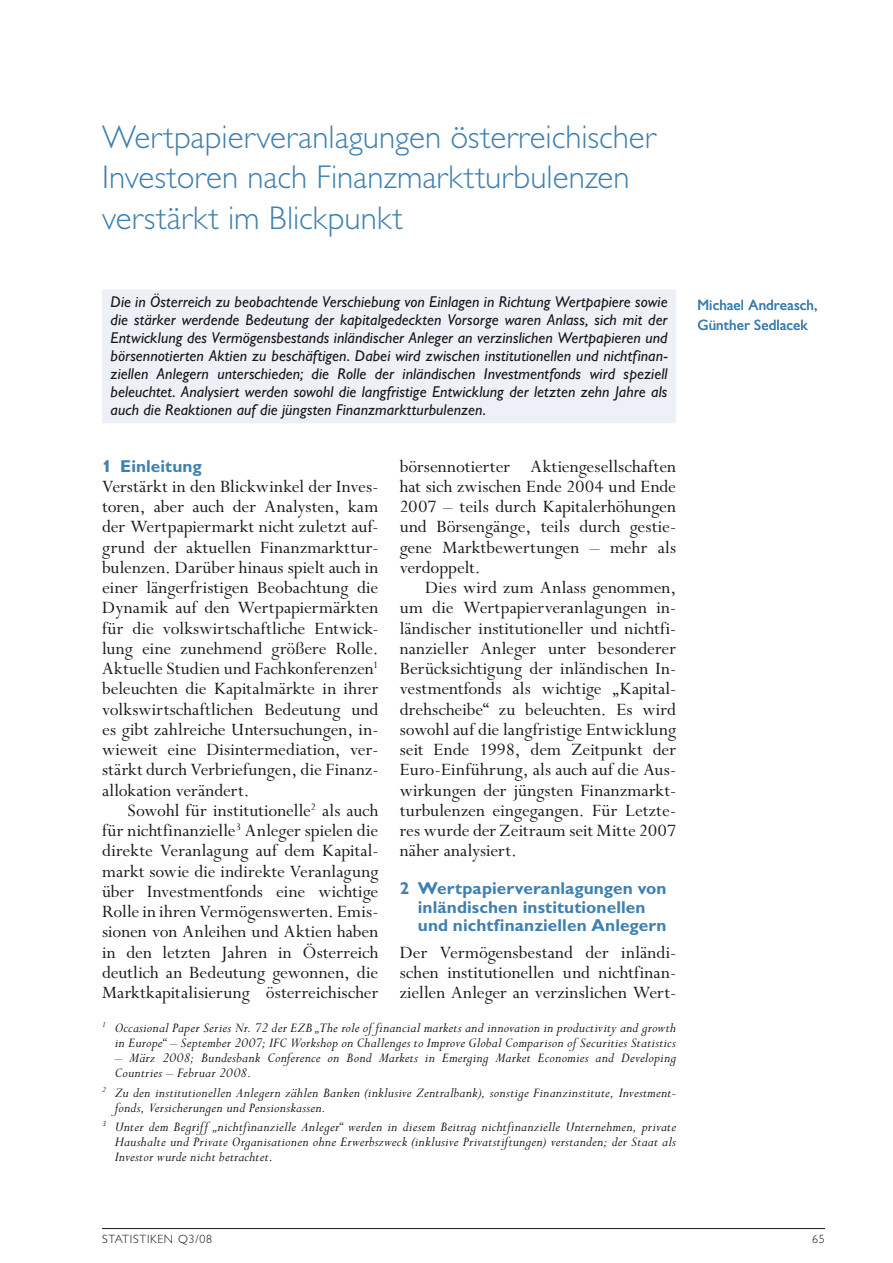
<style>
.page{position:relative;width:893px;height:1263px;background:#fff}
.page>*{position:absolute;margin:0;border:0;box-sizing:border-box;transform-origin:0 0}
.t1{font:300 33px/40.5px "Gill Alternate One";letter-spacing:.005em;color:#3f80b0}
.t2{font:19.5px/20.2px "Perpetua";color:#1a171b;text-align:justify}
.t3{font:700 17.25px/18.8px "Gill Alternate One";letter-spacing:.005em;color:#3f80b0}
.t4{font:italic 15.75px/18px "Gill Alternate One";letter-spacing:.005em;color:#1a171b;text-align:justify}
.t5{font:italic 15px/15px "Perpetua";letter-spacing:.015em;color:#1a171b}
.t6{font:15px/20.2px "Gill Alternate One";letter-spacing:.01em;color:#3f80b0}
.t7{font:300 12px "Gill Alternate One";letter-spacing:.06em;color:#1a171b}
</style>
<div class="page">
<hr style="left:102px;top:1228px;width:723px;height:1px;background:#1a171b">
<div style="left:102px;top:290px;width:574px;height:133px;background:#edf0f6"></div>
<h1 class="t1" style="left:102px;top:117px;width:555px">Wertpapierveranlagungen österreichischer<br>I nvestoren nach Finanzmarktturbulenzen verstärkt im Blickpunkt</h1>
<p class="t4" style="left:111px;top:292px;width:559px">Die in Österreich zu beobachtende Verschiebung von Einlagen in Richtung Wertpapiere sowie die stärker werdende Bedeutung der kapitalgedeckten Vorsorge waren Anlass, sich mit der Entwicklung des Vermögensbestands inländischer Anleger an verzinslichen Wertpapieren und börsennotierten Aktien zu beschäftigen. Dabei wird zwischen institutionellen und nichtfinan&shy;ziellen Anlegern unterschieden; die Rolle der inländischen Investmentfonds wird speziell beleuchtet. Analysiert werden sowohl die langfristige Entwicklung der letzten zehn Jahre als auch die Reaktionen auf die jüngsten Finanzmarktturbulenzen.</p>
<p class="t6" style="left:697px;top:294px;width:122px">Michael Andreasch,<br>Günther Sedlacek</p>
<p class="t3" style="left:102px;top:456px;width:101px">1 Einleitung</p>
<p class="t2" style="left:102px;top:477px;width:278px">Verstärkt in den Blickwinkel der Inves&shy;toren, aber auch der Analysten, kam der Wertpapiermarkt nicht zuletzt auf&shy;grund der aktuellen Finanzmarkttur&shy;bulenzen. Darüber hinaus spielt auch in einer längerfristigen Beobachtung die Dynamik auf den Wertpapiermärkten für die volkswirtschaftliche Entwick&shy;lung eine zunehmend größere Rolle.<br>Aktuelle Studien und Fachkonferenzen<sup>1 </sup>beleuchten die Kapitalmärkte in ihrer volkswirtschaftlichen Bedeutung und es gibt zahlreiche Untersuchungen, in&shy;wieweit eine Disintermediation, ver&shy;stärkt durch Verbriefungen, die Finanz&shy;allokation verändert.</p>
<p class="t2" style="left:102px;top:801px;width:278px;text-indent:26px">Sowohl für institutionelle<sup>2</sup> als auch für nichtfinanzielle<sup>3</sup> Anleger spielen die direkte Veranlagung auf dem Kapital&shy;markt sowie die indirekte Veranlagung über Investmentfonds eine wichtige Rolle in ihren Vermögenswerten. Emis&shy;sionen von Anleihen und Aktien haben in den letzten Jahren in Österreich deutlich an Bedeutung gewonnen, die Marktkapitalisierung österreichischer</p>
<p class="t2" style="left:400px;top:457px;width:278px">börsennotierter Aktiengesellschaften hat sich zwischen Ende 2004 und Ende 2007 – teils durch Kapitalerhöhungen und Börsengänge, teils durch gestie&shy;gene Marktbewertungen – mehr als verdoppelt.</p>
<p class="t2" style="left:400px;top:578px;width:278px;text-indent:26px">Dies wird zum Anlass genommen, um die Wertpapierveranlagungen in&shy;ländischer institutioneller und nichtfi&shy;nanzieller Anleger unter besonderer Berücksichtigung der inländischen In&shy;vestmentfonds als wichtige „Kapital&shy;drehscheibe“ zu beleuchten. Es wird sowohl auf die langfristige Entwicklung seit Ende 1998, dem Zeitpunkt der Euro-Einführung, als auch auf die Aus&shy;wirkungen der jüngsten Finanzmarkt&shy;turbulenzen eingegangen. Für Letzte&shy;res wurde der Zeitraum seit Mitte 2007 näher analysiert.</p>
<p class="t3" style="left:418px;top:878px;width:250px;text-indent:-18px">2 Wertpapierveranlagungen von inländischen institutionellen und nichtfinanziellen Anlegern</p>
<p class="t2" style="left:400px;top:943px;width:278px">Der Vermögensbestand der inländi&shy;schen institutionellen und nichtfinan&shy;ziellen Anleger an verzinslichen Wert-</p>
<p class="t5" style="left:102px;top:1021px;width:575px;text-align:right"><sup>1</sup> Occasional Paper Series Nr. 72 der EZB „The role of financial markets and innovation in productivity and growth in Europe“ – September 2007; IFC Workshop on Challenges to Improve Global Comparison of Securities Statistics</p>
<p class="t5" style="left:115px;top:1051px;width:563px">– März 2008; Bundesbank Conference on Bond Markets in Emerging Market Economies and Developing<br>Countries – Februar 2008.</p>
<p class="t5" style="left:115px;top:1085px;width:563px;text-indent:-13px"><sup>2</sup> Zu den institutionellen Anlegern zählen Banken (inklusive Zentralbank), sonstige Finanzinstitute, Investment&shy;fonds, Versicherungen und Pensionskassen.</p>
<p class="t5" style="left:115px;top:1120px;width:563px;text-align:justify;text-indent:-13px"><sup>3</sup> Unter dem Begriff „nichtfinanzielle Anleger“ werden in diesem Beitrag nichtfinanzielle Unternehmen, private Haushalte und Private Organisationen ohne Erwerbszweck (inklusive Privatstiftungen) verstanden; der Staat als Investor wurde nicht betrachtet.</p>
<p class="t7" style="left:102px;top:1232px;width:112px">Statistiken Q3/08</p>
<p class="t7" style="left:812px;top:1232px;width:14px">65</p>
</div>
